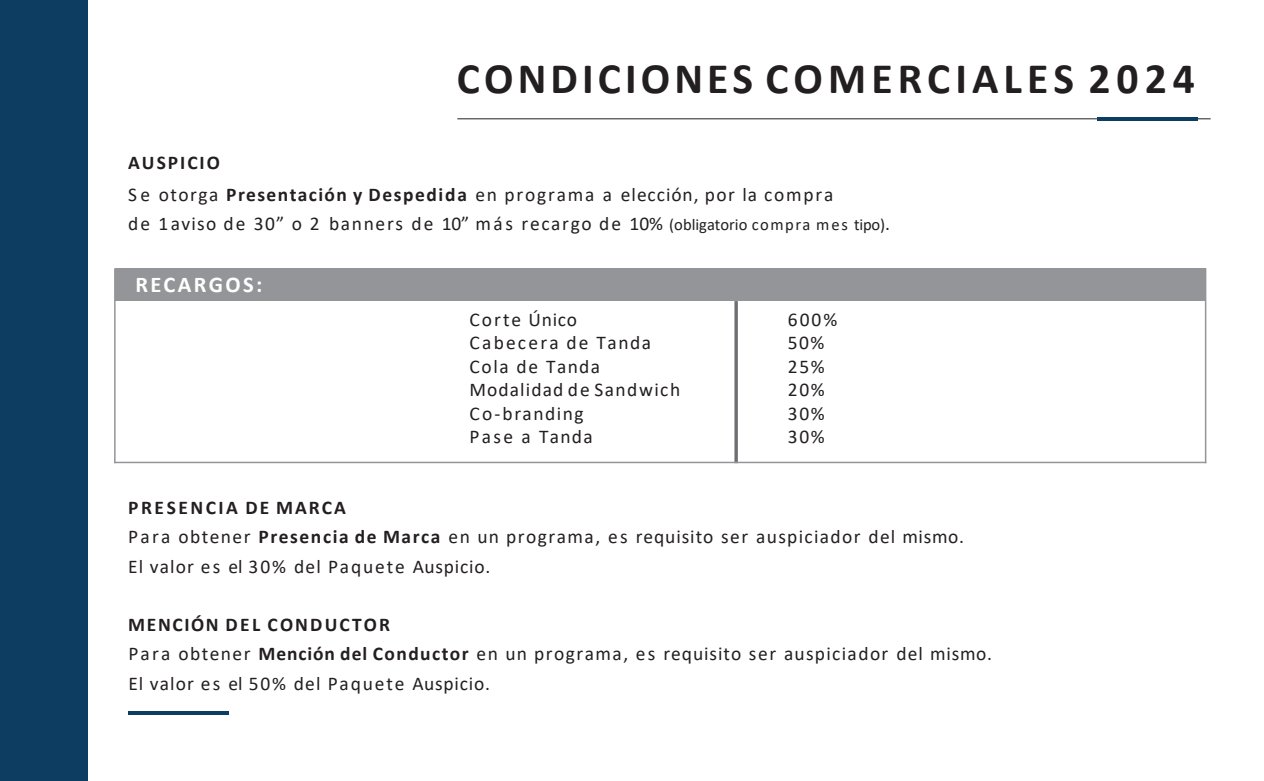
<style>
.page{position:relative;width:1264px;height:781px;background:#fff}
.page>*{position:absolute;margin:0;border:0;box-sizing:border-box;transform-origin:0 0}
.t1{font:700 43.5px "Calibri";letter-spacing:.115em;color:#231f20}
.t2{font:700 22.5px "Calibri";letter-spacing:.105em;color:#fff}
.t3{font:19.5px/29.7px "Calibri";letter-spacing:.075em;color:#231f20}
.t4{font:700 19.5px "Calibri";letter-spacing:.11em;color:#231f20}
.t5{font:700 19.5px "Calibri";letter-spacing:.13em;color:#231f20}
.t6{font:19.5px "Calibri";letter-spacing:.115em;color:#231f20}
.s1{font-weight:700}
.s2{font-size:16.5px}
</style>
<div class="page">
<div style="left:0;top:0;width:88px;height:780px;background:#0e3d62"></div>
<hr style="left:457px;top:118px;width:753px;height:1px;background:#231f20">
<hr style="left:1097px;top:117px;width:100px;height:3px;background:#0e3d62">
<div style="left:115px;top:268px;width:1090px;height:33px;background:#939598"></div>
<hr style="left:734px;top:301px;width:3px;height:162px;background:#6d6e71">
<hr style="left:114px;top:268px;width:2px;height:195px;background:#939598">
<hr style="left:1204px;top:268px;width:1px;height:195px;background:#939598">
<hr style="left:114px;top:462px;width:1091px;height:1px;background:#939598">
<hr style="left:128px;top:711px;width:101px;height:3px;background:#0e3d62">
<h1 class="t1" style="left:457px;top:48px;width:739px">CONDICIONES COMERCIALES 2024</h1>
<p class="t4" style="left:128px;top:148px;width:93px">AUSPICIO</p>
<p class="t3" style="left:128px;top:179px;width:706px">Se otorga <span class="s1">Presentación y Despedida</span> en programa a elección, por la compra</p>
<p class="t3" style="left:128px;top:209px;width:763px">de 1aviso de 30” o 2 banners de 10” más recargo de 10% <span class="s2">(obligatorio compra mes tipo)</span>.</p>
<p class="t2" style="left:135px;top:268px;width:128px">RECARGOS:</p>
<p class="t3" style="left:469px;top:304px;width:109px">Corte Único</p>
<p class="t3" style="left:787px;top:304px;width:51px">600%</p>
<p class="t6" style="left:469px;top:329px;width:183px">Cabecera de Tanda</p>
<p class="t3" style="left:787px;top:327px;width:38px">50%</p>
<p class="t3" style="left:469px;top:351px;width:132px">Cola de Tanda</p>
<p class="t3" style="left:787px;top:351px;width:38px">25%</p>
<p class="t3" style="left:469px;top:374px;width:212px">Modalidad de Sandwich</p>
<p class="t3" style="left:787px;top:374px;width:38px">20%</p>
<p class="t3" style="left:469px;top:398px;width:116px">Co-branding</p>
<p class="t3" style="left:787px;top:398px;width:38px">30%</p>
<p class="t3" style="left:469px;top:421px;width:125px">Pase a Tanda</p>
<p class="t3" style="left:787px;top:421px;width:38px">30%</p>
<p class="t5" style="left:128px;top:494px;width:219px">PRESENCIA DE MARCA</p>
<p class="t3" style="left:128px;top:521px;width:837px">Para obtener <span class="s1">Presencia de Marca</span> en un programa, es requisito ser auspiciador del mismo.<br>El valor es el 30% del Paquete Auspicio.</p>
<p class="t4" style="left:128px;top:611px;width:263px">MENCIÓN DEL CONDUCTOR</p>
<p class="t3" style="left:128px;top:638px;width:865px">Para obtener <span class="s1">Mención del Conductor</span> en un programa, es requisito ser auspiciador del mismo.<br>El valor es el 50% del Paquete Auspicio.</p>
</div>
